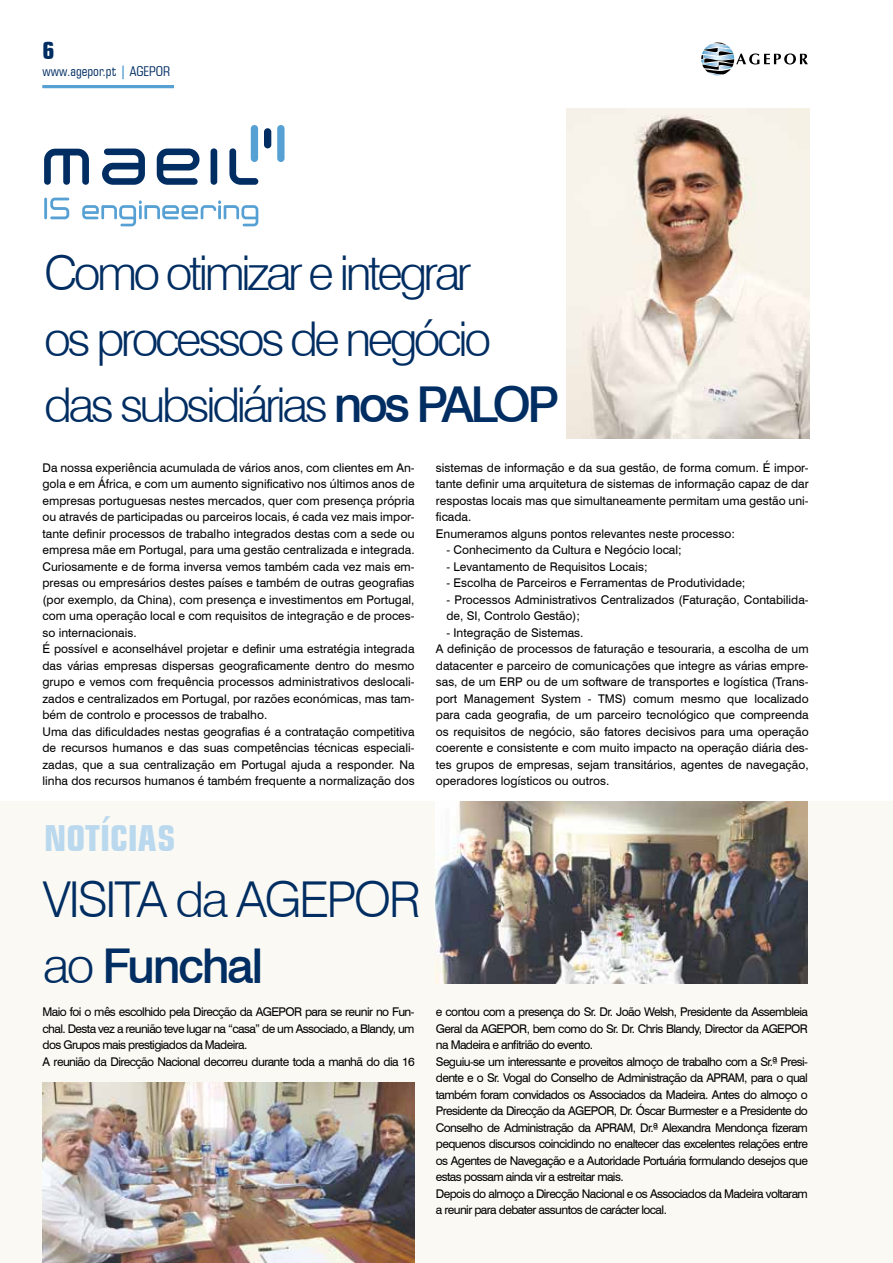
<style>
.page{position:relative;width:893px;height:1263px;background:#fff}
.page>*{position:absolute;margin:0;border:0;box-sizing:border-box;transform-origin:0 0}
.t1{font:300 49.5px "Swiss 721 BT";letter-spacing:-.05em;color:#002d62}
.t2{font:300 48px/66px "Swiss 721 BT";letter-spacing:-.075em;color:#002d62}
.t3{font:500 48px "Swiss 721 BT";letter-spacing:-.05em;color:#002d62}
.t4{font:700 condensed 36px "Square 721 BT";color:#bbd9ee}
.t5{font:700 condensed 24px "Square 721 BT";color:#002d62}
.t6{font:condensed 13.5px "Square 721 BT";color:#002d62}
.t7{font:12px/16.5px "Swiss 721 BT";color:#000}
.t8{font:12px/16.5px "Swiss 721 BT";letter-spacing:-.05em;color:#000}
.s1{font-weight:700;color:#56a0d3}
.s2{font-weight:500;font-size:49.5px}
.s3{font-weight:300;font-size:49.5px}
</style>
<div class="page">
<div style="left:0;top:802px;width:893px;height:461px;background:#fbf9f4"></div>
<svg style="left:701px;top:43px;width:107px;height:32px"></svg>
<hr style="left:43px;top:85px;width:131px;height:3px;background:#56a0d3">
<div style="left:251px;top:125px;width:7px;height:37px;background:#56a0d3;border-radius:4px"></div>
<div style="left:277px;top:125px;width:8px;height:37px;background:#56a0d3;border-radius:4px"></div>
<div style="left:264px;top:128px;width:7px;height:20px;background:#002d62;border-radius:4px"></div>
<svg style="left:44px;top:198px;width:214px;height:28px"></svg>
<svg style="left:44px;top:148px;width:214px;height:37px"></svg>
<img style="left:567px;top:109px;width:242px;height:330px">
<img style="left:43px;top:1082px;width:372px;height:181px">
<img style="left:436px;top:802px;width:372px;height:181px">
<h3 class="t5" style="left:43px;top:36px;width:13px">6</h3>
<p class="t6" style="left:43px;top:63px;width:129px">www.agepor.pt <span class="s1">|</span> AGEPOR</p>
<h2 class="t2" style="left:44px;top:240px;width:517px">Como otimizar e integrar<br>os processos de negócio das subsidiárias <span class="s2">nos PALOP</span></h2>
<p class="t7" style="left:43px;top:459px;width:374px">Da nossa experiência acumulada de vários anos, com clientes em An&shy;gola e em África, e com um aumento significativo nos últimos anos de empresas portuguesas nestes mercados, quer com presença própria ou através de participadas ou parceiros locais, é cada vez mais impor&shy;tante definir processos de trabalho integrados destas com a sede ou empresa mãe em Portugal, para uma gestão centralizada e integrada.<br>Curiosamente e de forma inversa vemos também cada vez mais em&shy;presas ou empresários destes países e também de outras geografias (por exemplo, da China), com presença e investimentos em Portugal, com uma operação local e com requisitos de integração e de proces&shy;so internacionais.<br>É possível e aconselhável projetar e definir uma estratégia integrada das várias empresas dispersas geograficamente dentro do mesmo grupo e vemos com frequência processos administrativos deslocali&shy;zados e centralizados em Portugal, por razões económicas, mas tam&shy;bém de controlo e processos de trabalho.<br>Uma das dificuldades nestas geografias é a contratação competitiva de recursos humanos e das suas competências técnicas especiali&shy;zadas, que a sua centralização em Portugal ajuda a responder. Na linha dos recursos humanos é também frequente a normalização dos</p>
<p class="t7" style="left:436px;top:459px;width:374px">sistemas de informação e da sua gestão, de forma comum. É impor&shy;tante definir uma arquitetura de sistemas de informação capaz de dar respostas locais mas que simultaneamente permitam uma gestão uni&shy;ficada.<br>Enumeramos alguns pontos relevantes neste processo:</p>
<p class="t7" style="left:446px;top:541px;width:237px">- Conhecimento da Cultura e Negócio local;</p>
<p class="t7" style="left:446px;top:558px;width:203px">- Levantamento de Requisitos Locais;</p>
<p class="t7" style="left:446px;top:574px;width:300px">- Escolha de Parceiros e Ferramentas de Produtividade;</p>
<p class="t7" style="left:446px;top:591px;width:364px">- Processos Administrativos Centralizados (Faturação, Contabilida&shy;de, SI, Controlo Gestão);</p>
<p class="t7" style="left:436px;top:624px;width:374px;text-indent:11px">- Integração de Sistemas.<br>A definição de processos de faturação e tesouraria, a escolha de um datacenter e parceiro de comunicações que integre as várias empre&shy;sas, de um ERP ou de um software de transportes e logística (Trans&shy;port Management System - TMS) comum mesmo que localizado para cada geografia, de um parceiro tecnológico que compreenda os requisitos de negócio, são fatores decisivos para uma operação coerente e consistente e com muito impacto na operação diária des&shy;tes grupos de empresas, sejam transitários, agentes de navegação, operadores logísticos ou outros.</p>
<h3 class="t4" style="left:44px;top:816px;width:133px">NOTÍCIAS</h3>
<h1 class="t1" style="left:43px;top:869px;width:380px">VISITA da AGEPOR</h1>
<h2 class="t3" style="left:43px;top:937px;width:222px"><span class="s3">ao</span> Funchal</h2>
<p class="t8" style="left:43px;top:1003px;width:374px">Maio foi o mês escolhido pela Direcção da AGEPOR para se reunir no Fun&shy;chal. Desta vez a reunião teve lugar na “casa” de um Associado, a Blandy, um dos Grupos mais prestigiados da Madeira.<br>A reunião da Direcção Nacional decorreu durante toda a manhã do dia 16</p>
<p class="t8" style="left:436px;top:1003px;width:374px">e contou com a presença do Sr. Dr. João Welsh, Presidente da Assembleia Geral da AGEPOR, bem como do Sr. Dr. Chris Blandy, Director da AGEPOR na Madeira e anfitrião do evento.<br>Seguiu-se um interessante e proveitos almoço de trabalho com a Sr.ª Presi&shy;dente e o Sr. Vogal do Conselho de Administração da APRAM, para o qual também foram convidados os Associados da Madeira. Antes do almoço o Presidente da Direcção da AGEPOR, Dr. Óscar Burmester e a Presidente do Conselho de Administração da APRAM, Dr.ª Alexandra Mendonça fizeram pequenos discursos coincidindo no enaltecer das excelentes relações entre os Agentes de Navegação e a Autoridade Portuária formulando desejos que estas possam ainda vir a estreitar mais.<br>Depois do almoço a Direcção Nacional e os Associados da Madeira voltaram a reunir para debater assuntos de carácter local.</p>
</div>
